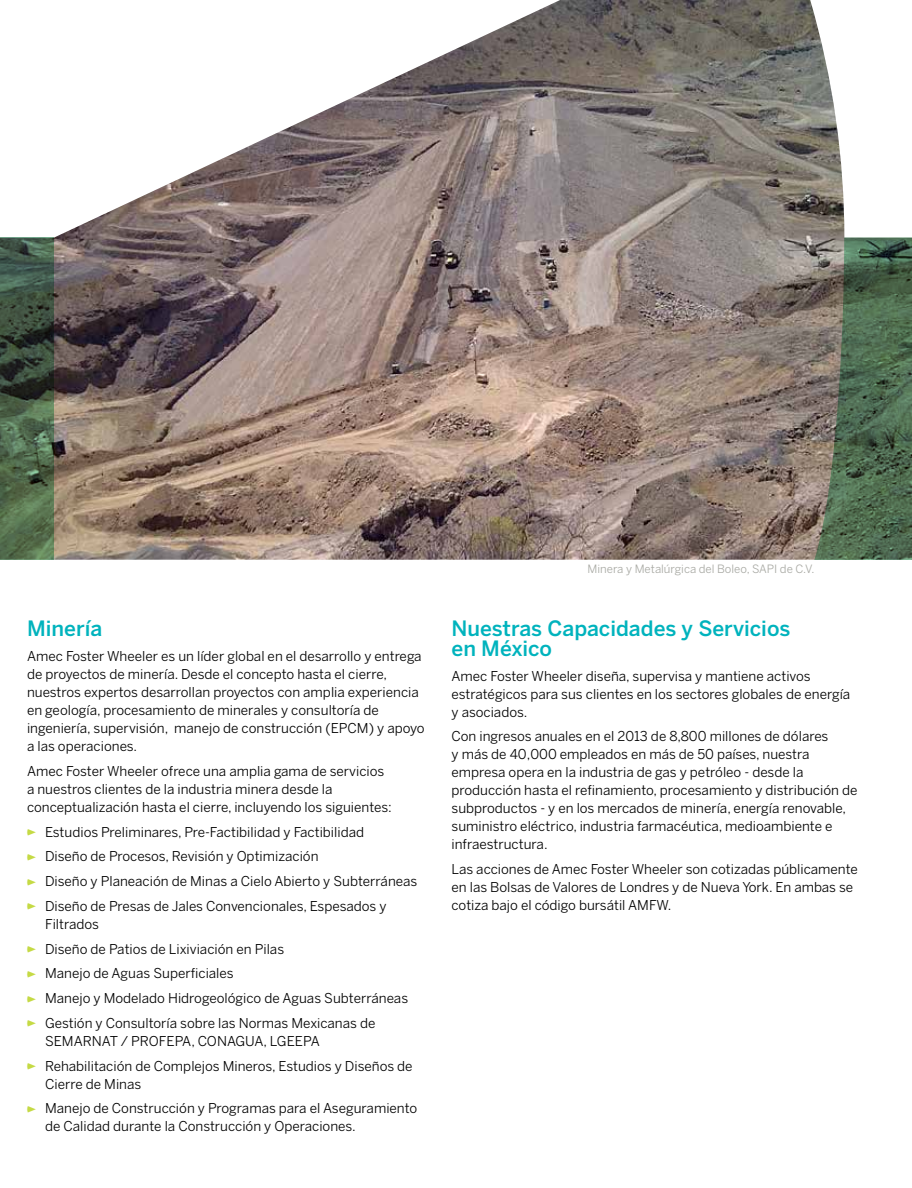
<style>
.page{position:relative;width:912px;height:1188px;background:#fff}
.page>*{position:absolute;margin:0;border:0;box-sizing:border-box;transform-origin:0 0}
.t1{font:500 21px/19.5px "Benton Sans";color:#00b3bd}
.t2{font:13.5px/18px "Benton Sans";color:#000}
.t3{font:11.4px "Benton Sans";color:#a8a9a3}
.s1{font-family:"amecfw";font-size:25.5px;color:#c5da45}
</style>
<div class="page">
<img style="left:0;top:0;width:911px;height:560px">
<svg style="left:814px;top:238px;width:97px;height:322px;background:#596c56"></svg>
<svg style="left:0;top:238px;width:54px;height:322px;background:#465b45"></svg>
<h1 class="t1" style="left:27px;top:618px;width:77px">Minería</h1>
<p class="t2" style="left:27px;top:647px;width:399px">Amec Foster Wheeler es un líder global en el desarrollo y entrega de proyectos de minería. Desde el concepto hasta el cierre, nuestros expertos desarrollan proyectos con amplia experiencia en geología, procesamiento de minerales y consultoría de ingeniería, supervisión, manejo de construcción (EPCM) y apoyo a las operaciones.</p>
<p class="t2" style="left:27px;top:761px;width:366px">Amec Foster Wheeler ofrece una amplia gama de servicios a nuestros clientes de la industria minera desde la conceptualización hasta el cierre, incluyendo los siguientes:</p>
<p class="t2" style="left:27px;top:822px;width:338px"><span class="s1">•</span> Estudios Preliminares, Pre-Factibilidad y Factibilidad</p>
<p class="t2" style="left:27px;top:847px;width:293px"><span class="s1">•</span> Diseño de Procesos, Revisión y Optimización</p>
<p class="t2" style="left:27px;top:872px;width:392px"><span class="s1">•</span> Diseño y Planeación de Minas a Cielo Abierto y Subterráneas</p>
<p class="t2" style="left:45px;top:896px;width:343px;text-indent:-18px"><span class="s1">•</span> Diseño de Presas de Jales Convencionales, Espesados y<br>Filtrados</p>
<p class="t2" style="left:27px;top:939px;width:258px"><span class="s1">•</span> Diseño de Patios de Lixiviación en Pilas</p>
<p class="t2" style="left:27px;top:964px;width:208px"><span class="s1">•</span> Manejo de Aguas Superficiales</p>
<p class="t2" style="left:27px;top:989px;width:382px"><span class="s1">•</span> Manejo y Modelado Hidrogeológico de Aguas Subterráneas</p>
<p class="t2" style="left:45px;top:1013px;width:332px;text-indent:-18px"><span class="s1">•</span> Gestión y Consultoría sobre las Normas Mexicanas de<br>SEMARNAT / PROFEPA, CONAGUA, LGEEPA</p>
<p class="t2" style="left:45px;top:1056px;width:369px;text-indent:-18px"><span class="s1">•</span> Rehabilitación de Complejos Mineros, Estudios y Diseños de<br>Cierre de Minas</p>
<p class="t2" style="left:45px;top:1099px;width:374px;text-indent:-18px"><span class="s1">•</span> Manejo de Construcción y Programas para el Aseguramiento de Calidad durante la Construcción y Operaciones.</p>
<p class="t3" style="left:587px;top:560px;width:228px">Minera y Metalúrgica del Boleo, SAPI de C.V.</p>
<h1 class="t1" style="left:451px;top:618px;width:340px">Nuestras Capacidades y Servicios en México</h1>
<p class="t2" style="left:451px;top:666px;width:400px">Amec Foster Wheeler diseña, supervisa y mantiene activos estratégicos para sus clientes en los sectores globales de energía y asociados.</p>
<p class="t2" style="left:451px;top:727px;width:407px">Con ingresos anuales en el 2013 de 8,800 millones de dólares<br>y más de 40,000 empleados en más de 50 países, nuestra empresa opera en la industria de gas y petróleo - desde la producción hasta el refinamiento, procesamiento y distribución de subproductos - y en los mercados de minería, energía renovable, suministro eléctrico, industria farmacéutica, medioambiente e infraestructura.</p>
<p class="t2" style="left:451px;top:860px;width:408px">Las acciones de Amec Foster Wheeler son cotizadas públicamente en las Bolsas de Valores de Londres y de Nueva York. En ambas se cotiza bajo el código bursátil AMFW.</p>
</div>
